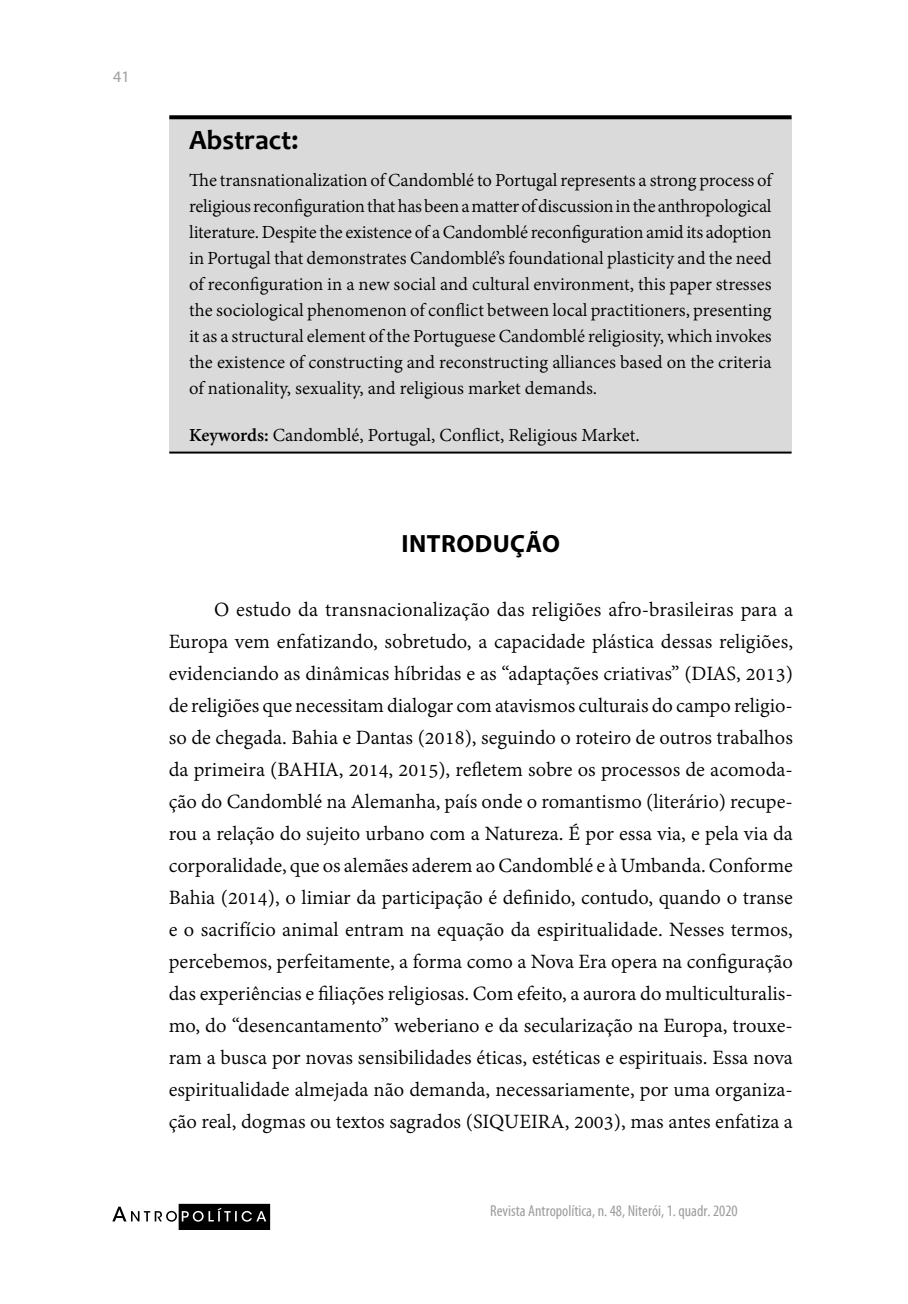
<style>
.page{position:relative;width:908px;height:1304px;background:#fff}
.page>*{position:absolute;margin:0;border:0;box-sizing:border-box;transform-origin:0 0}
.t1{font:700 28px "Candara";color:#000}
.t2{font:700 25px "Myriad Pro";letter-spacing:.02em;color:#000}
.t3{font:22px/32px "Adobe Devanagari";color:#000;text-align:justify}
.t4{font:20px/26px "Adobe Devanagari";color:#000;text-align:justify}
.t5{font:condensed 16px "Myriad Pro";color:#9d9d9c}
.t6{font:16px "Myriad Pro";color:#9d9d9c}
.s1{font-weight:700}
</style>
<div class="page">
<div style="left:179px;top:1204px;width:90px;height:25px;background:#000"></div>
<div style="left:178px;top:1204px;width:92px;height:26px;border:1px solid #000"></div>
<svg style="left:112px;top:1207px;width:154px;height:15px"></svg>
<div style="left:169px;top:117px;width:622px;height:336px;background:#dadada"></div>
<svg style="left:169px;top:115px;width:622px;height:4px;fill:#000"></svg>
<hr style="left:169px;top:452px;width:622px;height:2px;background:#000">
<p class="t6" style="left:113px;top:67px;width:18px">41</p>
<p class="t1" style="left:189px;top:122px;width:111px">Abstract:</p>
<p class="t4" style="left:189px;top:169px;width:584px">The transnationalization of Candomblé to Portugal represents a strong process of religious reconfiguration that has been a matter of discussion in the anthropological literature. Despite the existence of a Candomblé reconfiguration amid its adoption in Portugal that demonstrates Candomblé’s foundational plasticity and the need of reconfiguration in a new social and cultural environment, this paper stresses the sociological phenomenon of conflict between local practitioners, presenting it as a structural element of the Portuguese Candomblé religiosity, which invokes the existence of constructing and reconstructing alliances based on the criteria of nationality, sexuality, and religious market demands.</p>
<p class="t4" style="left:189px;top:424px;width:452px"><span class="s1">Keywords:</span> Candomblé, Portugal, Conflict, Religious Market.</p>
<p class="t2" style="left:401px;top:530px;width:160px">INTRODUÇÃO</p>
<p class="t3" style="left:169px;top:595px;width:625px;text-indent:45px">O estudo da transnacionalização das religiões afro-brasileiras para a Europa vem enfatizando, sobretudo, a capacidade plástica dessas religiões, evidenciando as dinâmicas híbridas e as “adaptações criativas” (DIAS, 2013) de religiões que necessitam dialogar com atavismos culturais do campo religio&shy;so de chegada. Bahia e Dantas (2018), seguindo o roteiro de outros trabalhos da primeira (BAHIA, 2014, 2015), refletem sobre os processos de acomoda&shy;ção do Candomblé na Alemanha, país onde o romantismo (literário) recupe&shy;rou a relação do sujeito urbano com a Natureza. É por essa via, e pela via da corporalidade, que os alemães aderem ao Candomblé e à Umbanda. Conforme Bahia (2014), o limiar da participação é definido, contudo, quando o transe e o sacrifício animal entram na equação da espiritualidade. Nesses termos, percebemos, perfeitamente, a forma como a Nova Era opera na configuração das experiências e filiações religiosas. Com efeito, a aurora do multiculturalis&shy;mo, do “desencantamento” weberiano e da secularização na Europa, trouxe&shy;ram a busca por novas sensibilidades éticas, estéticas e espirituais. Essa nova espiritualidade almejada não demanda, necessariamente, por uma organiza&shy;ção real, dogmas ou textos sagrados (SIQUEIRA, 2003), mas antes enfatiza a</p>
<p class="t5" style="left:490px;top:1202px;width:249px">Revista Antropolítica, n. 48, Niterói, 1. quadr. 2020</p>
</div>
